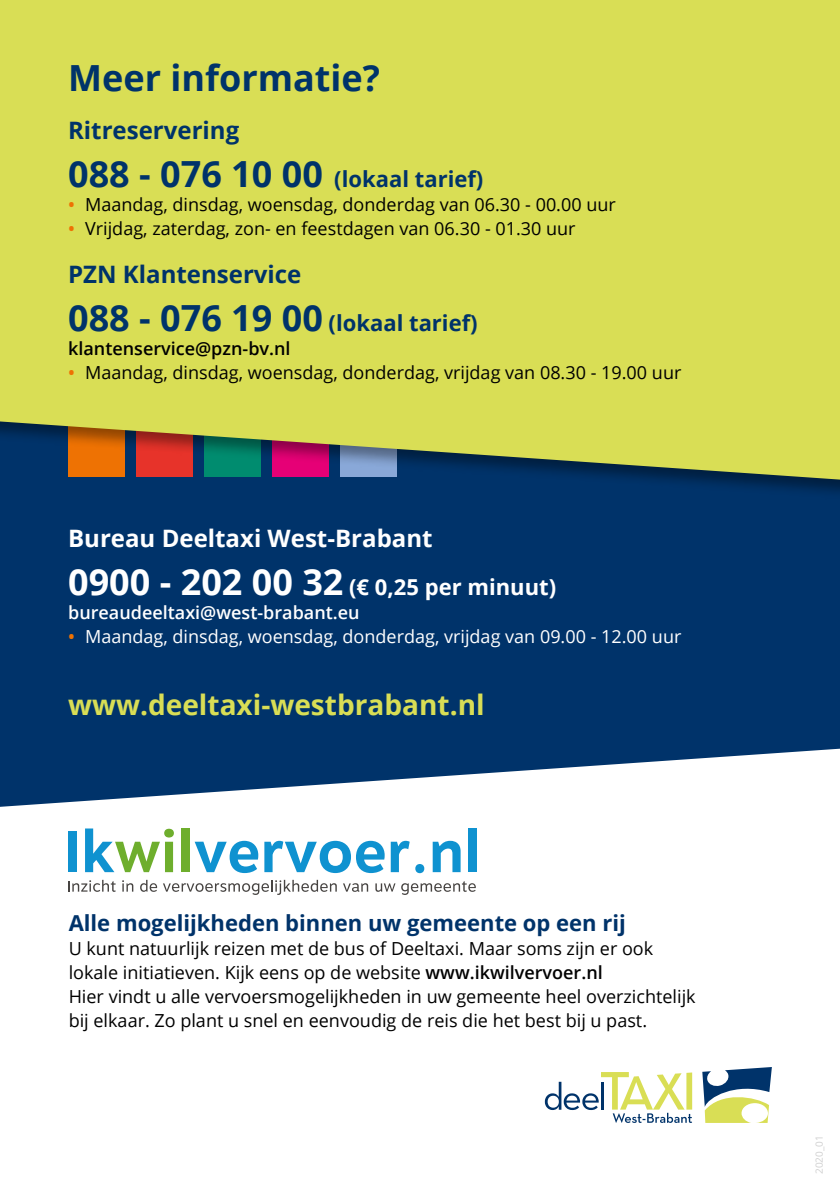
<style>
.page{position:relative;width:840px;height:1191px;background:#fff}
.page>*{position:absolute;margin:0;border:0;box-sizing:border-box;transform-origin:0 0}
.t1{font:700 36px "Open Sans";color:#00336a}
.t2{font:700 28px "Open Sans";color:#d9de55}
.t3{font:700 24px "Open Sans";color:#00336a}
.t4{font:700 24px "Open Sans";color:#fff}
.t5{font:700 22px "Open Sans";color:#00336a}
.t6{font:700 22px "Open Sans";color:#fff}
.t7{font:18px/24px "Open Sans";color:#000}
.t8{font:18px "Open Sans";color:#fff}
.t9{font:600 18px "Open Sans";color:#fff}
.t10{font:600 18px "Open Sans";color:#000}
.t11{font:10px "Open Sans";color:#d0d0d0}
.s1{font-size:36px}
.s2{font-weight:600;color:#ee7203}
.s3{font-weight:600}
</style>
<div class="page">
<svg style="left:0;top:500px;width:839px;height:307px;background:#184678"></svg>
<svg style="left:702px;top:1067px;width:69px;height:56px"></svg>
<svg style="left:544px;top:1072px;width:147px;height:51px"></svg>
<hr style="left:600px;top:1081px;width:3px;height:28px;background:#00336a">
<div style="left:0;top:0;width:839px;height:500px;background:#000;opacity:.4"></div>
<div style="left:0;top:0;width:839px;height:479px;background:#d9de55"></div>
<div style="left:68px;top:831px;width:9px;height:41px;background:#0f92d0"></div>
<svg style="left:85px;top:828px;width:89px;height:44px"></svg>
<div style="left:182px;top:828px;width:8px;height:44px;background:#6eae2d"></div>
<svg style="left:194px;top:841px;width:64px;height:32px"></svg>
<svg style="left:264px;top:841px;width:120px;height:32px"></svg>
<svg style="left:390px;top:841px;width:19px;height:31px"></svg>
<div style="left:415px;top:864px;width:9px;height:9px;background:#0f92d0;border-radius:50%"></div>
<svg style="left:432px;top:841px;width:28px;height:31px"></svg>
<div style="left:468px;top:828px;width:8px;height:44px;background:#0f92d0"></div>
<svg style="left:68px;top:880px;width:48px;height:12px"></svg>
<svg style="left:122px;top:880px;width:11px;height:11px"></svg>
<svg style="left:140px;top:880px;width:17px;height:12px"></svg>
<svg style="left:163px;top:880px;width:173px;height:15px"></svg>
<svg style="left:343px;top:883px;width:25px;height:9px"></svg>
<svg style="left:375px;top:883px;width:20px;height:9px"></svg>
<svg style="left:401px;top:881px;width:74px;height:14px"></svg>
<h1 class="t1" style="left:68px;top:52px;width:313px">Meer informatie?</h1>
<h3 class="t3" style="left:68px;top:113px;width:173px">Ritreservering</h3>
<p class="t5" style="left:68px;top:163px;width:416px"><span class="s1">088 - 076 10 00</span> (lokaal tarief)</p>
<p class="t7" style="left:68px;top:192px;width:549px"><span class="s2">•</span> Maandag, dinsdag, woensdag, donderdag van 06.30 - 00.00 uur</p>
<p class="t7" style="left:68px;top:216px;width:509px"><span class="s2">•</span> Vrijdag, zaterdag, zon- en feestdagen van 06.30 - 01.30 uur</p>
<h3 class="t3" style="left:68px;top:257px;width:235px">PZN Klantenservice</h3>
<p class="t5" style="left:68px;top:307px;width:411px"><span class="s1">088 - 076 19 00</span> (lokaal tarief)</p>
<p class="t10" style="left:68px;top:336px;width:224px">klantenservice@pzn-bv.nl</p>
<p class="t7" style="left:68px;top:360px;width:614px"><span class="s2">•</span> Maandag, dinsdag, woensdag, donderdag, vrijdag van 08.30 - 19.00 uur</p>
<h3 class="t4" style="left:68px;top:521px;width:366px">Bureau Deeltaxi West-Brabant</h3>
<p class="t6" style="left:68px;top:571px;width:489px"><span class="s1">0900 - 202 00 32</span> (€ 0,25 per minuut)</p>
<p class="t9" style="left:68px;top:600px;width:293px">bureaudeeltaxi@west-brabant.eu</p>
<p class="t8" style="left:68px;top:624px;width:614px"><span class="s2">•</span> Maandag, dinsdag, woensdag, donderdag, vrijdag van 09.00 - 12.00 uur</p>
<h2 class="t2" style="left:68px;top:685px;width:418px">www.deeltaxi-westbrabant.nl</h2>
<p class="t5" style="left:69px;top:907px;width:558px">Alle mogelijkheden binnen uw gemeente op een rij</p>
<p class="t7" style="left:69px;top:936px;width:628px">U kunt natuurlijk reizen met de bus of Deeltaxi. Maar soms zijn er ook lokale initiatieven. Kijk eens op de website <span class="s3">www.ikwilvervoer.nl<br></span>Hier vindt u alle vervoersmogelijkheden in uw gemeente heel overzichtelijk bij elkaar. Zo plant u snel en eenvoudig de reis die het best bij u past.</p>
<p class="t11" style="left:812px;top:1174px;width:40px;rotate:-90deg">2020_01</p>
</div>
